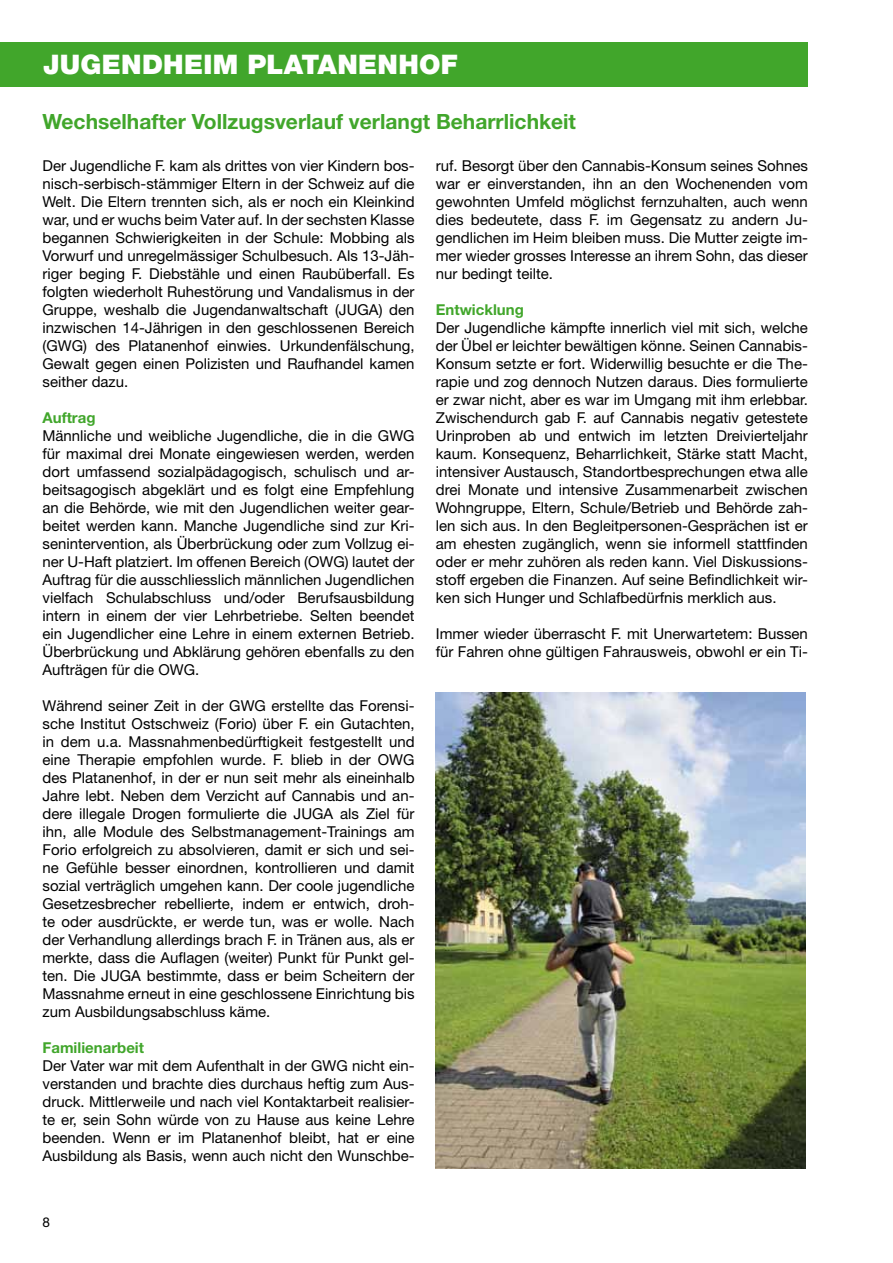
<style>
.page{position:relative;width:893px;height:1263px;background:#fff}
.page>*{position:absolute;margin:0;border:0;box-sizing:border-box;transform-origin:0 0}
.t1{font:900 27px "Helvetica Neue LT";letter-spacing:.015em;color:#fff}
.t2{font:700 21px "Helvetica Neue LT";color:#41a62b}
.t3{font:15px/18px "Helvetica Neue LT";color:#000;text-align:justify}
.t4{font:700 15px "Helvetica Neue LT";color:#41a62b}
.t5{font:13.5px "Helvetica Neue LT";color:#000}
</style>
<div class="page">
<div style="left:0;top:43px;width:808px;height:44px;background:#41a62b"></div>
<img style="left:436px;top:692px;width:369px;height:476px">
<h1 class="t1" style="left:43px;top:48px;width:38px">JUGE</h1>
<h1 class="t1" style="left:121px;top:48px;width:41px">NDHEIM</h1>
<h1 class="t1" style="left:247px;top:48px;width:38px">PLATA</h1>
<h1 class="t1" style="left:337px;top:48px;width:82px">NENHOF</h1>
<h2 class="t2" style="left:43px;top:109px;width:535px">Wechselhafter Vollzugsverlauf verlangt Beharrlichkeit</h2>
<p class="t3" style="left:43px;top:157px;width:374px">Der Jugendliche F. kam als drittes von vier Kindern bos&shy;nisch-serbisch-stämmiger Eltern in der Schweiz auf die Welt. Die Eltern trennten sich, als er noch ein Kleinkind war, und er wuchs beim Vater auf. In der sechsten Klasse begannen Schwierigkeiten in der Schule: Mobbing als Vorwurf und unregelmässiger Schulbesuch. Als 13-Jäh&shy;riger beging F. Diebstähle und einen Raubüberfall. Es folgten wiederholt Ruhestörung und Vandalismus in der Gruppe, weshalb die Jugendanwaltschaft (JUGA) den inzwischen 14-Jährigen in den geschlossenen Bereich (GWG) des Platanenhof einwies. Urkundenfälschung, Gewalt gegen einen Polizisten und Raufhandel kamen seither dazu.</p>
<p class="t4" style="left:43px;top:409px;width:55px">Auftrag</p>
<p class="t3" style="left:43px;top:427px;width:374px">Männliche und weibliche Jugendliche, die in die GWG für maximal drei Monate eingewiesen werden, werden dort umfassend sozialpädagogisch, schulisch und ar&shy;beitsagogisch abgeklärt und es folgt eine Empfehlung an die Behörde, wie mit den Jugendlichen weiter gear&shy;beitet werden kann. Manche Jugendliche sind zur Kri&shy;senintervention, als Überbrückung oder zum Vollzug ei&shy;ner U-Haft platziert. Im offenen Bereich (OWG) lautet der Auftrag für die ausschliesslich männlichen Jugendlichen vielfach Schulabschluss und/oder Berufsausbildung intern in einem der vier Lehrbetriebe. Selten beendet ein Jugendlicher eine Lehre in einem externen Betrieb.<br>Überbrückung und Abklärung gehören ebenfalls zu den Aufträgen für die OWG.</p>
<p class="t3" style="left:43px;top:697px;width:374px">Während seiner Zeit in der GWG erstellte das Forensi&shy;sche Institut Ostschweiz (Forio) über F. ein Gutachten, in dem u.a. Massnahmenbedürftigkeit festgestellt und eine Therapie empfohlen wurde. F. blieb in der OWG des Platanenhof, in der er nun seit mehr als eineinhalb Jahre lebt. Neben dem Verzicht auf Cannabis und an&shy;dere illegale Drogen formulierte die JUGA als Ziel für ihn, alle Module des Selbstmanagement-Trainings am Forio erfolgreich zu absolvieren, damit er sich und sei&shy;ne Gefühle besser einordnen, kontrollieren und damit sozial verträglich umgehen kann. Der coole jugendliche Gesetzesbrecher rebellierte, indem er entwich, droh&shy;te oder ausdrückte, er werde tun, was er wolle. Nach der Verhandlung allerdings brach F. in Tränen aus, als er merkte, dass die Auflagen (weiter) Punkt für Punkt gel&shy;ten. Die JUGA bestimmte, dass er beim Scheitern der Massnahme erneut in eine geschlossene Einrichtung bis zum Ausbildungsabschluss käme.</p>
<p class="t4" style="left:43px;top:1039px;width:103px">Familienarbeit</p>
<p class="t3" style="left:43px;top:1057px;width:374px">Der Vater war mit dem Aufenthalt in der GWG nicht ein&shy;verstanden und brachte dies durchaus heftig zum Aus&shy;druck. Mittlerweile und nach viel Kontaktarbeit realisier&shy;te er, sein Sohn würde von zu Hause aus keine Lehre beenden. Wenn er im Platanenhof bleibt, hat er eine Ausbildung als Basis, wenn auch nicht den Wunschbe-</p>
<p class="t5" style="left:43px;top:1214px;width:9px">8</p>
<p class="t3" style="left:436px;top:157px;width:374px">ruf. Besorgt über den Cannabis-Konsum seines Sohnes war er einverstanden, ihn an den Wochenenden vom gewohnten Umfeld möglichst fernzuhalten, auch wenn dies bedeutete, dass F. im Gegensatz zu andern Ju&shy;gendlichen im Heim bleiben muss. Die Mutter zeigte im&shy;mer wieder grosses Interesse an ihrem Sohn, das dieser nur bedingt teilte.</p>
<p class="t4" style="left:436px;top:301px;width:90px">Entwicklung</p>
<p class="t3" style="left:436px;top:319px;width:374px">Der Jugendliche kämpfte innerlich viel mit sich, welche der Übel er leichter bewältigen könne. Seinen Cannabis-Konsum setzte er fort. Widerwillig besuchte er die The&shy;rapie und zog dennoch Nutzen daraus. Dies formulierte er zwar nicht, aber es war im Umgang mit ihm erlebbar.<br>Zwischendurch gab F. auf Cannabis negativ getestete Urinproben ab und entwich im letzten Dreivierteljahr kaum. Konsequenz, Beharrlichkeit, Stärke statt Macht, intensiver Austausch, Standortbesprechungen etwa alle drei Monate und intensive Zusammenarbeit zwischen Wohngruppe, Eltern, Schule/Betrieb und Behörde zah&shy;len sich aus. In den Begleitpersonen-Gesprächen ist er am ehesten zugänglich, wenn sie informell stattfinden oder er mehr zuhören als reden kann. Viel Diskussions&shy;stoff ergeben die Finanzen. Auf seine Befindlichkeit wir&shy;ken sich Hunger und Schlafbedürfnis merklich aus.</p>
<p class="t3" style="left:436px;top:625px;width:374px">Immer wieder überrascht F. mit Unerwartetem: Bussen für Fahren ohne gültigen Fahrausweis, obwohl er ein Ti-</p>
</div>
